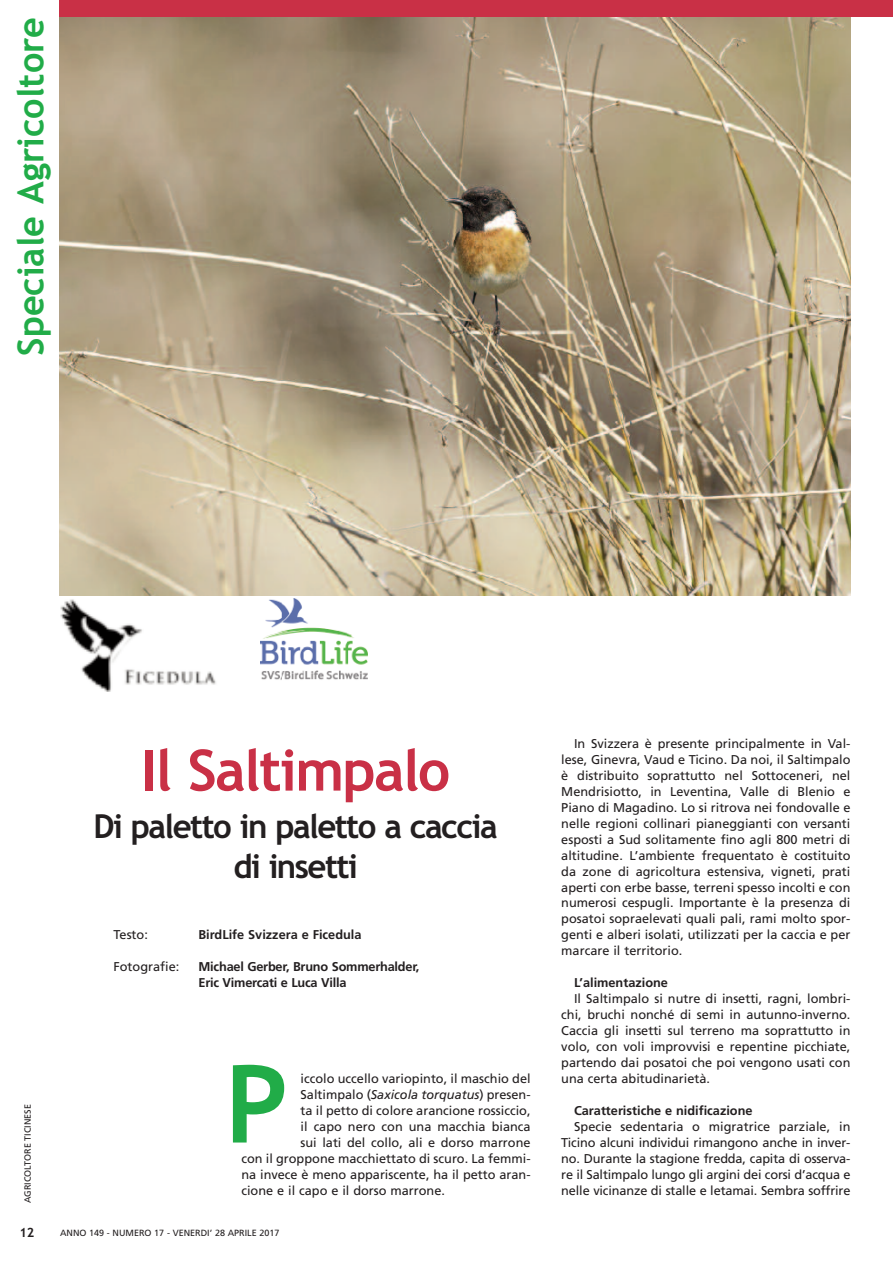
<style>
.page{position:relative;width:893px;height:1263px;background:#fff}
.page>*{position:absolute;margin:0;border:0;box-sizing:border-box;transform-origin:0 0}
.t1{font:700 108px "Trebuchet MS";color:#21ac48}
.t2{font:700 57px "Trebuchet MS";letter-spacing:-.03em;color:#c93046}
.t3{font:700 36px "Trebuchet MS";color:#21ac48}
.t4{font:700 33px/40.5px "Trebuchet MS";letter-spacing:-.045em;color:#231f20;text-align:center}
.t5{font:12.75px/15.9px "Frutiger";color:#231f20;text-align:justify}
.t6{font:700 12.75px/15.9px "Frutiger";color:#231f20}
.t7{font:700 12.75px "Trebuchet MS";color:#231f20}
.t8{font:9px "Frutiger";color:#231f20}
.s1{font-style:italic}
</style>
<div class="page">
<img style="left:60px;top:599px;width:156px;height:93px">
<img style="left:260px;top:598px;width:107px;height:82px">
<img style="left:60px;top:17px;width:790px;height:578px">
<div style="left:60px;top:0;width:833px;height:17px;background:#c93046"></div>
<h3 class="t3" style="left:10px;top:356px;width:340px;rotate:-90deg">Speciale Agricoltore</h3>
<h2 class="t2" style="left:141px;top:737px;width:311px">Il Saltimpalo</h2>
<h3 class="t4" style="left:94px;top:806px;width:406px">Di paletto in paletto a caccia di insetti</h3>
<p class="t5" style="left:113px;top:927px;width:36px">Testo:</p>
<p class="t6" style="left:198px;top:927px;width:165px">BirdLife Svizzera e Ficedula</p>
<p class="t5" style="left:113px;top:959px;width:67px">Fotografie:</p>
<p class="t6" style="left:198px;top:959px;width:222px">Michael Gerber, Bruno Sommerhalder,<br>Eric Vimercati e Luca Villa</p>
<p class="t8" style="left:24px;top:1203px;width:101px;rotate:-90deg">AGRICOLTORE TICINESE</p>
<p class="t7" style="left:19px;top:1225px;width:16px">12</p>
<h1 class="t1" style="left:225px;top:1042px;width:65px">P</h1>
<p class="t5" style="left:301px;top:1071px;width:232px">iccolo uccello variopinto, il maschio del</p>
<p class="t5" style="left:301px;top:1087px;width:232px">Saltimpalo (<span class="s1">Saxicola torquatus</span>) presen-</p>
<p class="t5" style="left:301px;top:1103px;width:232px">ta il petto di colore arancione rossiccio,</p>
<p class="t5" style="left:301px;top:1119px;width:232px">il capo nero con una macchia bianca</p>
<p class="t5" style="left:301px;top:1135px;width:232px">sui lati del collo, ali e dorso marrone</p>
<p class="t5" style="left:241px;top:1151px;width:291px">con il groppone macchiettato di scuro. La femmi-</p>
<p class="t5" style="left:241px;top:1167px;width:291px">na invece è meno appariscente, ha il petto aran-</p>
<p class="t5" style="left:241px;top:1183px;width:205px">cione e il capo e il dorso marrone.</p>
<p class="t8" style="left:60px;top:1229px;width:221px">ANNO 149 - NUMERO 17 - VENERDI’ 28 APRILE 2017</p>
<p class="t5" style="left:561px;top:736px;width:291px;text-indent:13px">In Svizzera è presente principalmente in Val&shy;lese, Ginevra, Vaud e Ticino. Da noi, il Saltimpalo è distribuito soprattutto nel Sottoceneri, nel Mendrisiotto, in Leventina, Valle di Blenio e Piano di Magadino. Lo si ritrova nei fondovalle e nelle regioni collinari pianeggianti con versanti esposti a Sud solitamente fino agli 800 metri di altitudine. L’ambiente frequentato è costituito da zone di agricoltura estensiva, vigneti, prati aperti con erbe basse, terreni spesso incolti e con numerosi cespugli. Importante è la presenza di posatoi sopraelevati quali pali, rami molto spor&shy;genti e alberi isolati, utilizzati per la caccia e per marcare il territorio.</p>
<p class="t6" style="left:574px;top:976px;width:95px">L’alimentazione</p>
<p class="t5" style="left:561px;top:992px;width:291px;text-indent:13px">Il Saltimpalo si nutre di insetti, ragni, lombri&shy;chi, bruchi nonché di semi in autunno-inverno.<br>Caccia gli insetti sul terreno ma soprattutto in volo, con voli improvvisi e repentine picchiate, partendo dai posatoi che poi vengono usati con una certa abitudinarietà.</p>
<p class="t6" style="left:574px;top:1104px;width:180px">Caratteristiche e nidificazione</p>
<p class="t5" style="left:561px;top:1120px;width:291px;text-indent:13px">Specie sedentaria o migratrice parziale, in Ticino alcuni individui rimangono anche in inver&shy;no. Durante la stagione fredda, capita di osserva&shy;re il Saltimpalo lungo gli argini dei corsi d’acqua e nelle vicinanze di stalle e letamai. Sembra soffrire</p>
</div>
